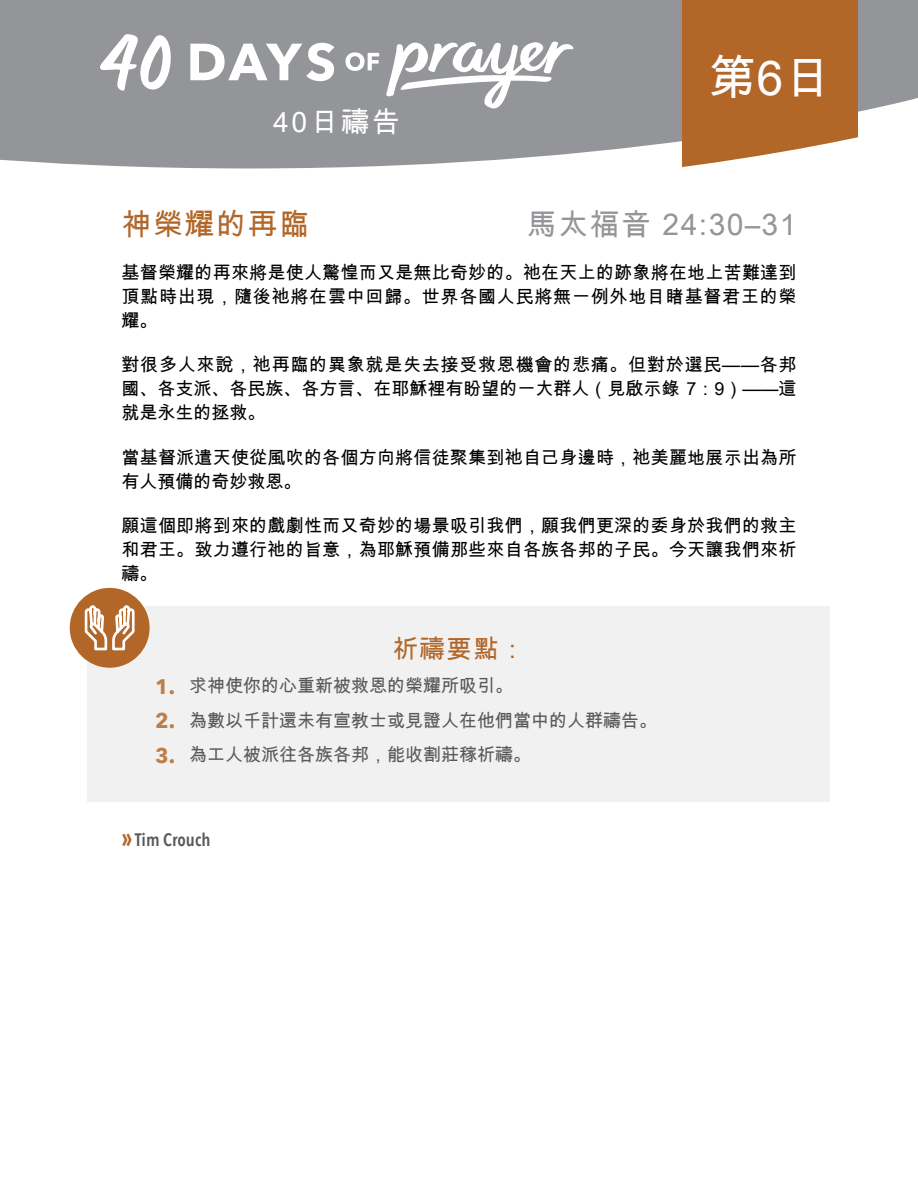
<style>
.page{position:relative;width:918px;height:1188px;background:#fff}
.page>*{position:absolute;margin:0;border:0;box-sizing:border-box;transform-origin:0 0}
.t1{font:48px "Arial Unicode MS";color:#fff}
.t2{font:30px "Arial Unicode MS";letter-spacing:.05em;color:#939598}
.t3{font:30px "Arial Unicode MS";letter-spacing:.05em;color:#b26729}
.t4{font:28.2px "Arial Unicode MS";letter-spacing:.1em;color:#fff}
.t5{font:25.5px "Arial Unicode MS";color:#b26729}
.t6{font:18px/24px "Arial Unicode MS";letter-spacing:.015em;color:#000;text-align:justify}
.t7{font:18px "Arial Unicode MS";color:#58595b}
.t8{font:600 18px "Avenir Next Condensed";color:#58595b}
.s1{font-family:"Avenir Next";font-weight:700;font-size:21px;color:#be7e47}
.s2{font-weight:700;font-size:27px;color:#b26729}
</style>
<div class="page">
<div style="left:88px;top:606px;width:742px;height:196px;background:#f1f1f2"></div>
<svg style="left:0;top:0;width:918px;height:168px;background:#9b9da0"></svg>
<svg style="left:682px;top:0;width:175px;height:168px;background:#b8733a"></svg>
<div style="left:70px;top:588px;width:80px;height:80px;background:#b26729;border-radius:50%"></div>
<svg style="left:83px;top:587px;width:53px;height:64px"></svg>
<svg style="left:190px;top:43px;width:144px;height:38px"></svg>
<svg style="left:345px;top:52px;width:34px;height:19px"></svg>
<svg style="left:386px;top:41px;width:188px;height:68px"></svg>
<svg style="left:100px;top:34px;width:76px;height:57px"></svg>
<h3 class="t4" style="left:273px;top:102px;width:129px">40日禱告</h3>
<h1 class="t1" style="left:708px;top:43px;width:124px">第6日</h1>
<h2 class="t3" style="left:122px;top:203px;width:189px">神榮耀的再臨</h2>
<h2 class="t2" style="left:527px;top:203px;width:271px">馬太福音 24:30–31</h2>
<p class="t6" style="left:122px;top:260px;width:677px">基督榮耀的再來將是使人驚惶而又是無比奇妙的。祂在天上的跡象將在地上苦難達到頂點時出現，隨後祂將在雲中回歸。世界各國人民將無一例外地目睹基督君王的榮耀。</p>
<p class="t6" style="left:122px;top:353px;width:677px">對很多人來說，祂再臨的異象就是失去接受救恩機會的悲痛。但對於選民——各邦國、各支派、各民族、各方言、在耶穌裡有盼望的一大群人（見啟示錄 7：9）——這就是永生的拯救。</p>
<p class="t6" style="left:122px;top:445px;width:677px">當基督派遣天使從風吹的各個方向將信徒聚集到祂自己身邊時，祂美麗地展示出為所有人預備的奇妙救恩。</p>
<p class="t6" style="left:122px;top:513px;width:677px">願這個即將到來的戲劇性而又奇妙的場景吸引我們，願我們更深的委身於我們的救主和君王。致力遵行祂的旨意，為耶穌預備那些來自各族各邦的子民。今天讓我們來祈禱。</p>
<h3 class="t5" style="left:393px;top:630px;width:134px">祈禱要點：</h3>
<p class="t7" style="left:155px;top:673px;width:359px"><span class="s1">1.</span> 求神使你的心重新被救恩的榮耀所吸引。</p>
<p class="t7" style="left:155px;top:708px;width:503px"><span class="s1">2.</span> 為數以千計還未有宣教士或見證人在他們當中的人群禱告。</p>
<p class="t7" style="left:155px;top:742px;width:377px"><span class="s1">3.</span> 為工人被派往各族各邦，能收割莊稼祈禱。</p>
<p class="t8" style="left:122px;top:824px;width:90px"><span class="s2">»</span>Tim Crouch</p>
</div>
